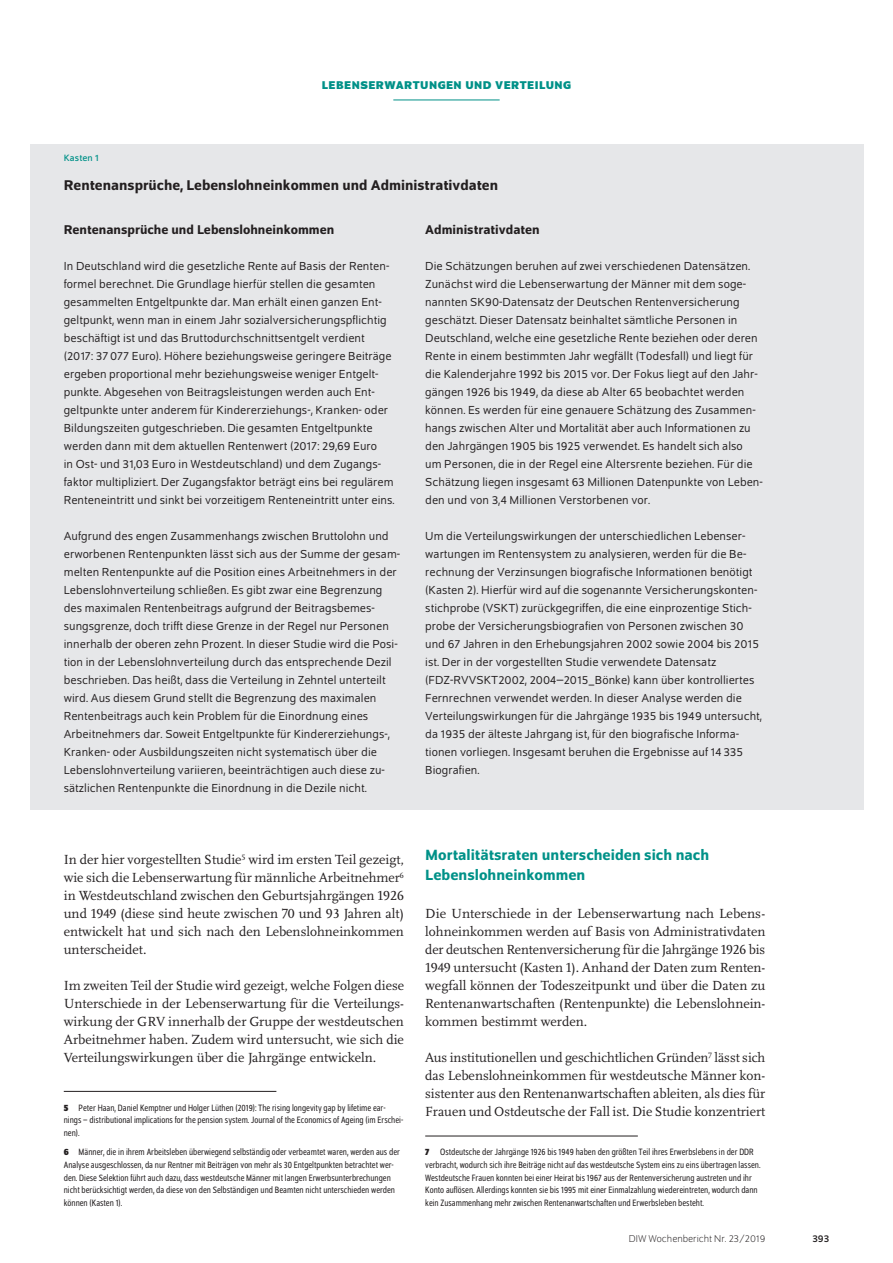
<style>
.page{position:relative;width:893px;height:1263px;background:#fff}
.page>*{position:absolute;margin:0;border:0;box-sizing:border-box;transform-origin:0 0}
.t1{font:500 15.75px/19.5px "Schumpeter";color:#009188}
.t2{font:500 15px "Schumpeter";color:#231f20}
.t3{font:13.8px/18px "Scala Pro";color:#231f20;text-align:justify}
.t4{font:500 13.5px "Schumpeter";color:#231f20}
.t5{font:12.3px/18px "Schumpeter Blond";letter-spacing:.005em;color:#231f20}
.t6{font:700 12px "Schumpeter";color:#009188}
.t7{font:300 10.5px "Schumpeter";color:#231f20}
.t8{font:10.5px "Schumpeter";color:#231f20}
.t9{font:semi-condensed 9.75px/12.8px "Schumpeter Blond";color:#231f20}
.t10{font:9.75px "Schumpeter";letter-spacing:.01em;color:#009188}
.s1{font-family:"Schumpeter";font-weight:700}
</style>
<div class="page">
<hr style="left:393px;top:100px;width:107px;height:1px;background:#009188">
<hr style="left:64px;top:1091px;width:212px;height:1px;background:#231f20">
<hr style="left:425px;top:1135px;width:213px;height:1px;background:#231f20">
<div style="left:30px;top:144px;width:833px;height:666px;background:#e6e7e9"></div>
<p class="t6" style="left:322px;top:79px;width:16px">LEBENSERWARTUNGEN</p>
<p class="t6" style="left:465px;top:79px;width:10px">UND</p>
<p class="t6" style="left:495px;top:79px;width:18px">VERTEILUNG</p>
<p class="t10" style="left:64px;top:154px;width:37px">Kasten 1</p>
<p class="t2" style="left:64px;top:177px;width:436px">Rentenansprüche, Lebenslohneinkommen und Administrativdaten</p>
<p class="t4" style="left:64px;top:223px;width:272px">Rentenansprüche und Lebenslohneinkommen</p>
<p class="t5" style="left:64px;top:257px;width:332px">In Deutschland wird die gesetzliche Rente auf Basis der Renten&shy;formel berechnet. Die Grundlage hierfür stellen die gesamten gesammelten Entgeltpunkte dar. Man erhält einen ganzen Ent&shy;geltpunkt, wenn man in einem Jahr sozialversicherungspflichtig beschäftigt ist und das Bruttodurchschnittsentgelt verdient (2017: 37077 Euro). Höhere beziehungsweise geringere Beiträge ergeben proportional mehr beziehungsweise weniger Entgelt&shy;punkte. Abgesehen von Beitragsleistungen werden auch Ent&shy;geltpunkte unter anderem für Kindererziehungs-, Kranken- oder Bildungszeiten gutgeschrieben. Die gesamten Entgeltpunkte werden dann mit dem aktuellen Rentenwert (2017: 29,69 Euro<br>in Ost- und 31,03 Euro in Westdeutschland) und dem Zugangs&shy;faktor multipliziert. Der Zugangsfaktor beträgt eins bei regulärem Renteneintritt und sinkt bei vorzeitigem Renteneintritt unter eins.</p>
<p class="t5" style="left:64px;top:527px;width:338px">Aufgrund des engen Zusammenhangs zwischen Bruttolohn und erworbenen Rentenpunkten lässt sich aus der Summe der gesam&shy;melten Rentenpunkte auf die Position eines Arbeitnehmers in der Lebenslohnverteilung schließen. Es gibt zwar eine Begrenzung des maximalen Rentenbeitrags aufgrund der Beitragsbemes&shy;sungsgrenze, doch trifft diese Grenze in der Regel nur Personen innerhalb der oberen zehn Prozent. In dieser Studie wird die Posi&shy;tion in der Lebenslohnverteilung durch das entsprechende Dezil beschrieben. Das heißt, dass die Verteilung in Zehntel unterteilt wird. Aus diesem Grund stellt die Begrenzung des maximalen Rentenbeitrags auch kein Problem für die Einordnung eines Arbeitnehmers dar. Soweit Entgeltpunkte für Kindererziehungs-, Kranken- oder Ausbildungszeiten nicht systematisch über die Lebenslohnverteilung variieren, beeinträchtigen auch diese zu&shy;sätzlichen Rentenpunkte die Einordnung in die Dezile nicht.</p>
<p class="t4" style="left:425px;top:223px;width:116px">Administrativdaten</p>
<p class="t5" style="left:425px;top:257px;width:339px">Die Schätzungen beruhen auf zwei verschiedenen Datensätzen.<br>Zunächst wird die Lebenserwartung der Männer mit dem soge&shy;nannten SK90-Datensatz der Deutschen Rentenversicherung geschätzt. Dieser Datensatz beinhaltet sämtliche Personen in Deutschland, welche eine gesetzliche Rente beziehen oder deren Rente in einem bestimmten Jahr wegfällt (Todesfall) und liegt für die Kalenderjahre 1992 bis 2015 vor. Der Fokus liegt auf den Jahr&shy;gängen 1926 bis 1949, da diese ab Alter 65 beobachtet werden können. Es werden für eine genauere Schätzung des Zusammen&shy;hangs zwischen Alter und Mortalität aber auch Informationen zu den Jahrgängen 1905 bis 1925 verwendet. Es handelt sich also<br>um Personen, die in der Regel eine Altersrente beziehen. Für die Schätzung liegen insgesamt 63 Millionen Datenpunkte von Leben&shy;den und von 3,4 Millionen Verstorbenen vor.</p>
<p class="t5" style="left:425px;top:527px;width:338px">Um die Verteilungswirkungen der unterschiedlichen Lebenser&shy;wartungen im Rentensystem zu analysieren, werden für die Be&shy;rechnung der Verzinsungen biografische Informationen benötigt (Kasten 2). Hierfür wird auf die sogenannte Versicherungskonten&shy;stichprobe (VSKT) zurückgegriffen, die eine einprozentige Stich&shy;probe der Versicherungsbiografien von Personen zwischen 30 und 67 Jahren in den Erhebungsjahren 2002 sowie 2004 bis 2015 ist. Der in der vorgestellten Studie verwendete Datensatz (FDZ-RVVSKT2002, 2004–2015_Bönke) kann über kontrolliertes Fernrechnen verwendet werden. In dieser Analyse werden die Verteilungswirkungen für die Jahrgänge 1935 bis 1949 untersucht, da 1935 der älteste Jahrgang ist, für den biografische Informa&shy;tionen vorliegen. Insgesamt beruhen die Ergebnisse auf 14 335<br>Biografien.</p>
<p class="t3" style="left:64px;top:850px;width:342px">In der hier vorgestellten Studie<sup>5</sup> wird im ersten Teil gezeigt, wie sich die Lebenserwartung für männliche Arbeitnehmer<sup>6 </sup>in Westdeutschland zwischen den Geburtsjahrgängen 1926 und 1949 (diese sind heute zwischen 70 und 93 Jahren alt) entwickelt hat und sich nach den Lebenslohneinkommen unterscheidet.</p>
<p class="t3" style="left:64px;top:976px;width:342px">Im zweiten Teil der Studie wird gezeigt, welche Folgen diese Unterschiede in der Lebenserwartung für die Verteilungs&shy;wirkung der GRV innerhalb der Gruppe der westdeutschen Arbeitnehmer haben. Zudem wird untersucht, wie sich die Verteilungswirkungen über die Jahrgänge entwickeln.</p>
<p class="t9" style="left:64px;top:1101px;width:341px"><span class="s1">5</span> Peter Haan, Daniel Kemptner und Holger Lüthen (2019): The rising longevity gap by lifetime ear&shy;nings – distributional implications for the pension system. Journal of the Economics of Ageing (im Erschei&shy;nen).</p>
<p class="t9" style="left:64px;top:1146px;width:338px"><span class="s1">6</span> Männer, die in ihrem Arbeitsleben überwiegend selbständig oder verbeamtet waren, werden aus der Analyse ausgeschlossen, da nur Rentner mit Beiträgen von mehr als 30 Entgeltpunkten betrachtet wer&shy;den. Diese Selektion führt auch dazu, dass westdeutsche Männer mit langen Erwerbsunterbrechungen nicht berücksichtigt werden, da diese von den Selbständigen und Beamten nicht unterschieden werden können (Kasten 1).</p>
<p class="t1" style="left:425px;top:846px;width:285px">Mortalitätsraten unterscheiden sich nach<br>Lebenslohneinkommen</p>
<p class="t3" style="left:425px;top:904px;width:342px">Die Unterschiede in der Lebenserwartung nach Lebens&shy;lohneinkommen werden auf Basis von Administrativdaten der deutschen Rentenversicherung für die Jahrgänge 1926 bis 1949 untersucht (Kasten 1). Anhand der Daten zum Renten&shy;wegfall können der Todeszeitpunkt und über die Daten zu Rentenanwartschaften (Rentenpunkte) die Lebenslohnein&shy;kommen bestimmt werden.</p>
<p class="t3" style="left:425px;top:1048px;width:342px">Aus institutionellen und geschichtlichen Gründen<sup>7</sup> lässt sich das Lebenslohneinkommen für westdeutsche Männer kon&shy;sistenter aus den Rentenanwartschaften ableiten, als dies für Frauen und Ostdeutsche der Fall ist. Die Studie konzentriert</p>
<p class="t9" style="left:425px;top:1146px;width:337px"><span class="s1">7</span> Ostdeutsche der Jahrgänge 1926 bis 1949 haben den größten Teil ihres Erwerbslebens in der DDR verbracht, wodurch sich ihre Beiträge nicht auf das westdeutsche System eins zu eins übertragen lassen.<br>Westdeutsche Frauen konnten bei einer Heirat bis 1967 aus der Rentenversicherung austreten und ihr Konto auflösen. Allerdings konnten sie bis 1995 mit einer Einmalzahlung wiedereintreten, wodurch dann kein Zusammenhang mehr zwischen Rentenanwartschaften und Erwerbsleben besteht.</p>
<p class="t7" style="left:629px;top:1234px;width:138px">DIW Wochenbericht Nr. 23/2019</p>
<p class="t8" style="left:812px;top:1233px;width:18px">393</p>
</div>
